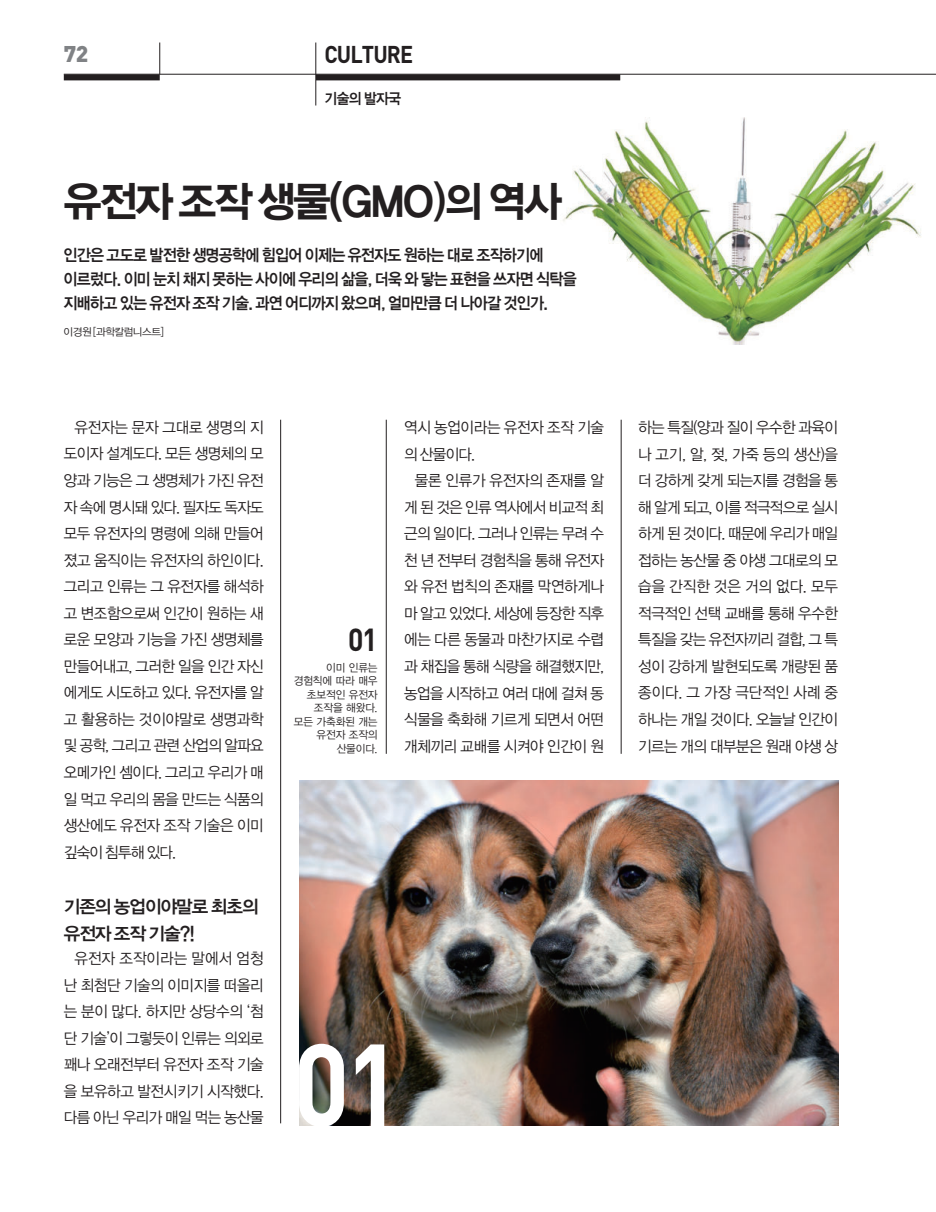
<style>
.page{position:relative;width:936px;height:1212px;background:#fff}
.page>*{position:absolute;margin:0;border:0;box-sizing:border-box;transform-origin:0 0}
.t1{font:700 115.05px "DIN";color:#fff;scale:.9 1}
.t2{font:42px "YDVYGO Std 15";letter-spacing:-.055em;color:#231f20}
.t3{font:700 31.5px "DIN";color:#231f20;scale:.9 1}
.t4{font:700 24px "DIN";letter-spacing:-.045em;color:#231f20;scale:.9 1}
.t5{font:900 22.5px "DIN";color:#808285}
.t6{font:18px/26.5px "YDVYGO Std 14";letter-spacing:-.055em;color:#231f20}
.t7{font:16.5px/24px "YDVYGO Std 14";letter-spacing:-.045em;color:#231f20;scale:.92 1}
.t8{font:15.45px/26.5px "YDVYGO Std 12";letter-spacing:-.035em;color:#231f20;text-align:justify;scale:.95 1}
.t9{font:15px "YDVYGO Std 14";letter-spacing:-.035em;color:#231f20;scale:.92 1}
.t10{font:10.95px/13.5px "YDVYGO Std 12";letter-spacing:-.01em;color:#231f20;text-align:right;scale:.96 1}
.t11{font:10.5px "YDVYGO Std 12";letter-spacing:-.045em;color:#231f20}
</style>
<div class="page">
<hr style="left:64px;top:74px;width:871px;height:1px;background:#231f20">
<div style="left:64px;top:74px;width:96px;height:6px;background:#231f20"></div>
<div style="left:316px;top:74px;width:304px;height:6px;background:#231f20"></div>
<hr style="left:159px;top:43px;width:1px;height:31px;background:#231f20">
<hr style="left:315px;top:43px;width:1px;height:62px;background:#231f20">
<hr style="left:621px;top:420px;width:1px;height:334px;background:#231f20">
<hr style="left:280px;top:420px;width:1px;height:703px;background:#231f20">
<hr style="left:386px;top:420px;width:1px;height:334px;background:#231f20">
<img style="left:299px;top:780px;width:539px;height:345px">
<img style="left:563px;top:118px;width:358px;height:227px">
<h3 class="t5" style="left:64px;top:41px;width:26px">72</h3>
<h3 class="t4" style="left:324px;top:41px;width:100px">CULTURE</h3>
<p class="t9" style="left:324px;top:91px;width:85px">기술의 발자국</p>
<h2 class="t2" style="left:64px;top:180px;width:499px">유전자 조작 생물(GMO)의 역사</h2>
<p class="t7" style="left:64px;top:244px;width:559px">인간은 고도로 발전한 생명공학에 힘입어 이제는 유전자도 원하는 대로 조작하기에 이르렀다. 이미 눈치 채지 못하는 사이에 우리의 삶을, 더욱 와 닿는 표현을 쓰자면 식탁을 지배하고 있는 유전자 조작 기술. 과연 어디까지 왔으며, 얼마만큼 더 나아갈 것인가.</p>
<p class="t11" style="left:64px;top:326px;width:102px">이경원 [과학칼럼니스트]</p>
<p class="t8" style="left:64px;top:414px;width:212px;text-indent:11px">유전자는 문자 그대로 생명의 지 도이자 설계도다. 모든 생명체의 모 양과 기능은 그 생명체가 가진 유전 자 속에 명시돼 있다. 필자도 독자도 모두 유전자의 명령에 의해 만들어 졌고 움직이는 유전자의 하인이다. 그리고 인류는 그 유전자를 해석하 고 변조함으로써 인간이 원하는 새 로운 모양과 기능을 가진 생명체를 만들어내고, 그러한 일을 인간 자신 에게도 시도하고 있다. 유전자를 알 고 활용하는 것이야말로 생명과학 및 공학, 그리고 관련 산업의 알파요 오메가인 셈이다. 그리고 우리가 매 일 먹고 우리의 몸을 만드는 식품의 생산에도 유전자 조작 기술은 이미 깊숙이 침투해 있다.</p>
<p class="t6" style="left:64px;top:894px;width:196px">기존의 농업이야말로 최초의 유전자 조작 기술?!</p>
<p class="t8" style="left:64px;top:945px;width:212px;text-indent:11px">유전자 조작이라는 말에서 엄청 난 최첨단 기술의 이미지를 떠올리 는 분이 많다. 하지만 상당수의 ‘첨 단 기술’이 그렇듯이 인류는 의외로 꽤나 오래전부터 유전자 조작 기술 을 보유하고 발전시키기 시작했다. 다름 아닌 우리가 매일 먹는 농산물</p>
<h3 class="t3" style="left:348px;top:621px;width:34px">01</h3>
<p class="t10" style="left:294px;top:661px;width:89px">이미 인류는 경험칙에 따라 매우 초보적인 유전자 조작을 해왔다. 모든 가축화된 개는 유전자 조작의 산물이다.</p>
<p class="t8" style="left:404px;top:414px;width:212px">역시 농업이라는 유전자 조작 기술 의 산물이다.</p>
<p class="t8" style="left:404px;top:467px;width:212px;text-indent:11px">물론 인류가 유전자의 존재를 알 게 된 것은 인류 역사에서 비교적 최 근의 일이다. 그러나 인류는 무려 수 천 년 전부터 경험칙을 통해 유전자 와 유전 법칙의 존재를 막연하게나 마 알고 있었다. 세상에 등장한 직후 에는 다른 동물과 마찬가지로 수렵 과 채집을 통해 식량을 해결했지만, 농업을 시작하고 여러 대에 걸쳐 동 식물을 축화해 기르게 되면서 어떤 개체끼리 교배를 시켜야 인간이 원</p>
<h1 class="t1" style="left:293px;top:1019px;width:121px">01</h1>
<p class="t8" style="left:638px;top:414px;width:212px">하는 특질(양과 질이 우수한 과육이 나 고기, 알, 젖, 가죽 등의 생산)을 더 강하게 갖게 되는지를 경험을 통 해 알게 되고, 이를 적극적으로 실시 하게 된 것이다. 때문에 우리가 매일 접하는 농산물 중 야생 그대로의 모 습을 간직한 것은 거의 없다. 모두 적극적인 선택 교배를 통해 우수한 특질을 갖는 유전자끼리 결합, 그 특 성이 강하게 발현되도록 개량된 품 종이다. 그 가장 극단적인 사례 중 하나는 개일 것이다. 오늘날 인간이 기르는 개의 대부분은 원래 야생 상</p>
</div>
